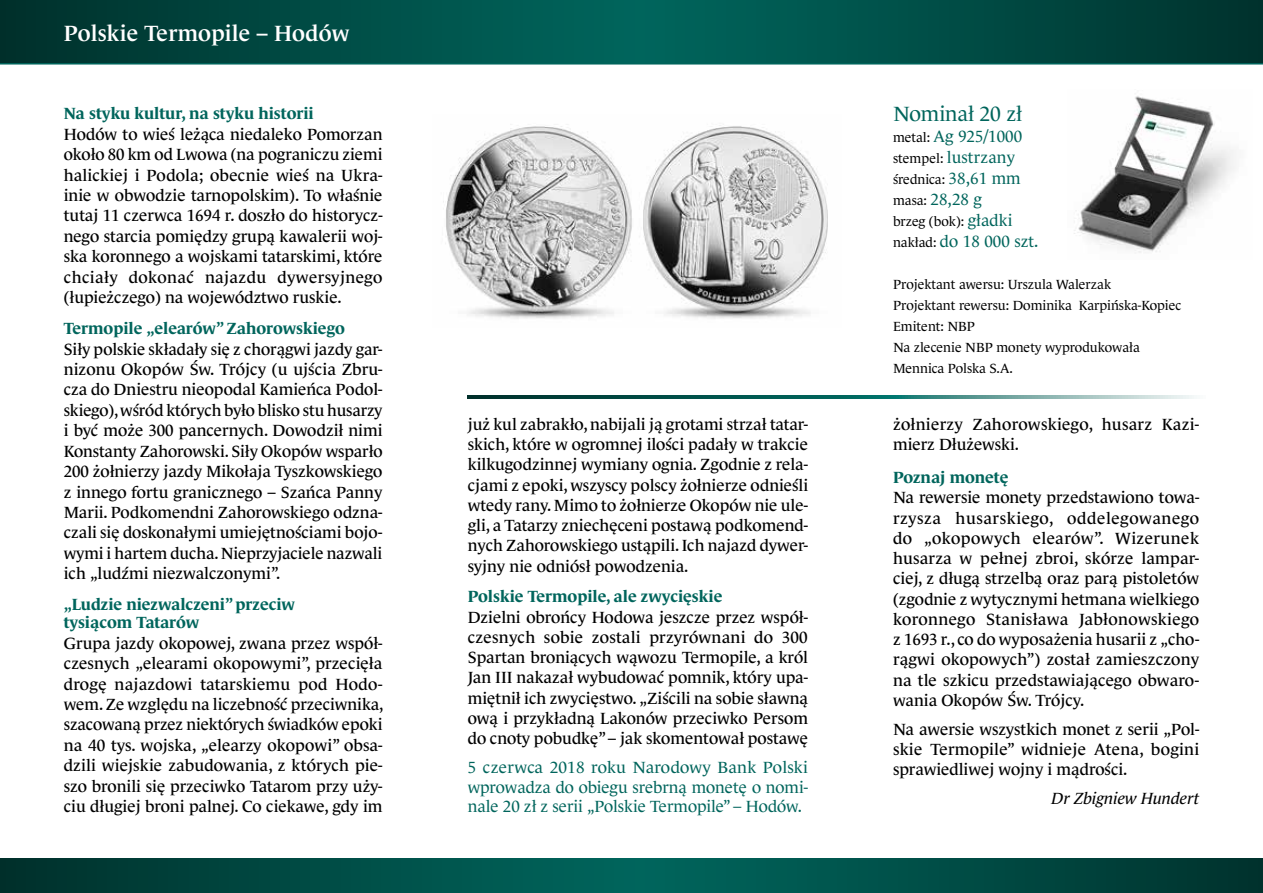
<style>
.page{position:relative;width:1263px;height:893px;background:#fff}
.page>*{position:absolute;margin:0;border:0;box-sizing:border-box;transform-origin:0 0}
.t1{font:600 22.5px "Le Monde Journal Pro";letter-spacing:.01em;color:#fff}
.t2{font:21px "Le Monde Journal Pro";color:#00655c}
.t3{font:16.5px/20.4px "Le Monde Journal Pro";color:#000;text-align:justify}
.t4{font:16.5px/19.5px "Le Monde Journal Pro";color:#00655c}
.t5{font:700 16.5px/18.1px "Le Monde Journal Pro";color:#00655c}
.t6{font:italic 16.5px "Le Monde Journal Pro";letter-spacing:-.01em;color:#000}
.t7{font:13.5px/21px "Le Monde Journal Pro";color:#000}
.s1{font-size:13.5px;color:#000}
.s2{font-size:16.5px;color:#00655c}
</style>
<div class="page">
<svg style="left:0;top:859px;width:1263px;height:34px;background:#004b44"></svg>
<svg style="left:0;top:0;width:1263px;height:65px;background:#014d46"></svg>
<svg style="left:468px;top:396px;width:726px;height:2px"></svg>
<img style="left:643px;top:125px;width:185px;height:194px">
<img style="left:443px;top:126px;width:189px;height:193px">
<img style="left:1074px;top:96px;width:161px;height:157px">
<h1 class="t1" style="left:64px;top:16px;width:287px">Polskie Termopile – Hodów</h1>
<p class="t5" style="left:64px;top:103px;width:251px">Na styku kultur, na styku historii</p>
<p class="t3" style="left:64px;top:122px;width:320px">Hodów to wieś leżąca niedaleko Pomorzan około 80 km od Lwowa (na pograniczu ziemi halickiej i Podola; obecnie wieś na Ukra&shy;inie w obwodzie tarnopolskim). To właśnie tutaj 11 czerwca 1694 r. doszło do historycz&shy;nego starcia pomiędzy grupą kawalerii woj&shy;ska koronnego a wojskami tatarskimi, które chciały dokonać najazdu dywersyjnego (łupieżczego) na województwo ruskie.</p>
<p class="t5" style="left:64px;top:318px;width:283px">Termopile „elearów” Zahorowskiego</p>
<p class="t3" style="left:64px;top:337px;width:320px">Siły polskie składały się z chorągwi jazdy gar&shy;nizonu Okopów Św. Trójcy (u ujścia Zbru&shy;cza do Dniestru nieopodal Kamieńca Podol&shy;skiego), wśród których było blisko stu husarzy i być może 300 pancernych. Dowodził nimi Konstanty Zahorowski. Siły Okopów wsparło 200 żołnierzy jazdy Mikołaja Tyszkowskiego z innego fortu granicznego – Szańca Panny Marii. Podkomendni Zahorowskiego odzna&shy;czali się doskonałymi umiejętnościami bojo&shy;wymi i hartem ducha. Nieprzyjaciele nazwali ich „ludźmi niezwalczonymi”.</p>
<p class="t5" style="left:64px;top:594px;width:233px">„Ludzie niezwalczeni” przeciw tysiącom Tatarów</p>
<p class="t3" style="left:64px;top:631px;width:321px">Grupa jazdy okopowej, zwana przez współ&shy;czesnych „elearami okopowymi”, przecięła drogę najazdowi tatarskiemu pod Hodo&shy;wem. Ze względu na liczebność przeciwnika, szacowaną przez niektórych świadków epoki na 40 tys. wojska, „elearzy okopowi” obsa&shy;dzili wiejskie zabudowania, z których pie&shy;szo bronili się przeciwko Tatarom przy uży&shy;ciu długiej broni palnej. Co ciekawe, gdy im</p>
<p class="t3" style="left:468px;top:412px;width:342px">już kul zabrakło, nabijali ją grotami strzał tatar&shy;skich, które w ogromnej ilości padały w trakcie kilkugodzinnej wymiany ognia. Zgodnie z rela&shy;cjami z epoki, wszyscy polscy żołnierze odnieśli wtedy rany. Mimo to żołnierze Okopów nie ule&shy;gli, a Tatarzy zniechęceni postawą podkomend&shy;nych Zahorowskiego ustąpili. Ich najazd dywer&shy;syjny nie odniósł powodzenia.</p>
<p class="t5" style="left:468px;top:586px;width:256px">Polskie Termopile, ale zwycięskie</p>
<p class="t3" style="left:468px;top:605px;width:342px">Dzielni obrońcy Hodowa jeszcze przez współ&shy;czesnych sobie zostali przyrównani do 300<br>Spartan broniących wąwozu Termopile, a król Jan III nakazał wybudować pomnik, który upa&shy;miętnił ich zwycięstwo. „Ziścili na sobie sławną ową i przykładną Lakonów przeciwko Persom do cnoty pobudkę” – jak skomentował postawę</p>
<p class="t4" style="left:468px;top:756px;width:342px;text-align:justify">5 czerwca 2018 roku Narodowy Bank Polski wprowadza do obiegu srebrną monetę o nomi&shy;nale 20 zł z serii „Polskie Termopile” – Hodów.</p>
<p class="t2" style="left:893px;top:98px;width:131px">Nominał 20 zł</p>
<p class="t4" style="left:893px;top:125px;width:131px;line-height:21px"><span class="s1">metal:</span> Ag 925/1000 <span class="s1">stempel:</span> lustrzany</p>
<p class="t7" style="left:893px;top:168px;width:129px">średnica: <span class="s2">38,61 mm</span></p>
<p class="t4" style="left:893px;top:188px;width:90px"><span class="s1">masa:</span> 28,28 g</p>
<p class="t7" style="left:893px;top:210px;width:121px">brzeg (bok): <span class="s2">gładki</span></p>
<p class="t4" style="left:893px;top:230px;width:147px"><span class="s1">nakład:</span> do 18 000 szt.</p>
<p class="t7" style="left:893px;top:273px;width:290px">Projektant awersu: Urszula Walerzak<br>Projektant rewersu: Dominika Karpińska-Kopiec<br>Emitent: NBP<br>Na zlecenie NBP monety wyprodukowała<br>Mennica Polska S.A.</p>
<p class="t3" style="left:893px;top:412px;width:308px">żołnierzy Zahorowskiego, husarz Kazi&shy;mierz Dłużewski.</p>
<p class="t5" style="left:893px;top:466px;width:117px">Poznaj monetę</p>
<p class="t3" style="left:893px;top:486px;width:308px">Na rewersie monety przedstawiono towa&shy;rzysza husarskiego, oddelegowanego do „okopowych elearów”. Wizerunek husarza w pełnej zbroi, skórze lampar&shy;ciej, z długą strzelbą oraz parą pistoletów (zgodnie z wytycznymi hetmana wielkiego koronnego Stanisława Jabłonowskiego z 1693 r., co do wyposażenia husarii z „cho&shy;rągwi okopowych”) został zamieszczony na tle szkicu przedstawiającego obwaro&shy;wania Okopów Św. Trójcy.</p>
<p class="t3" style="left:893px;top:717px;width:308px">Na awersie wszystkich monet z serii „Pol&shy;skie Termopile” widnieje Atena, bogini sprawiedliwej wojny i mądrości.</p>
<p class="t6" style="left:1051px;top:786px;width:149px">Dr Zbigniew Hundert</p>
</div>
